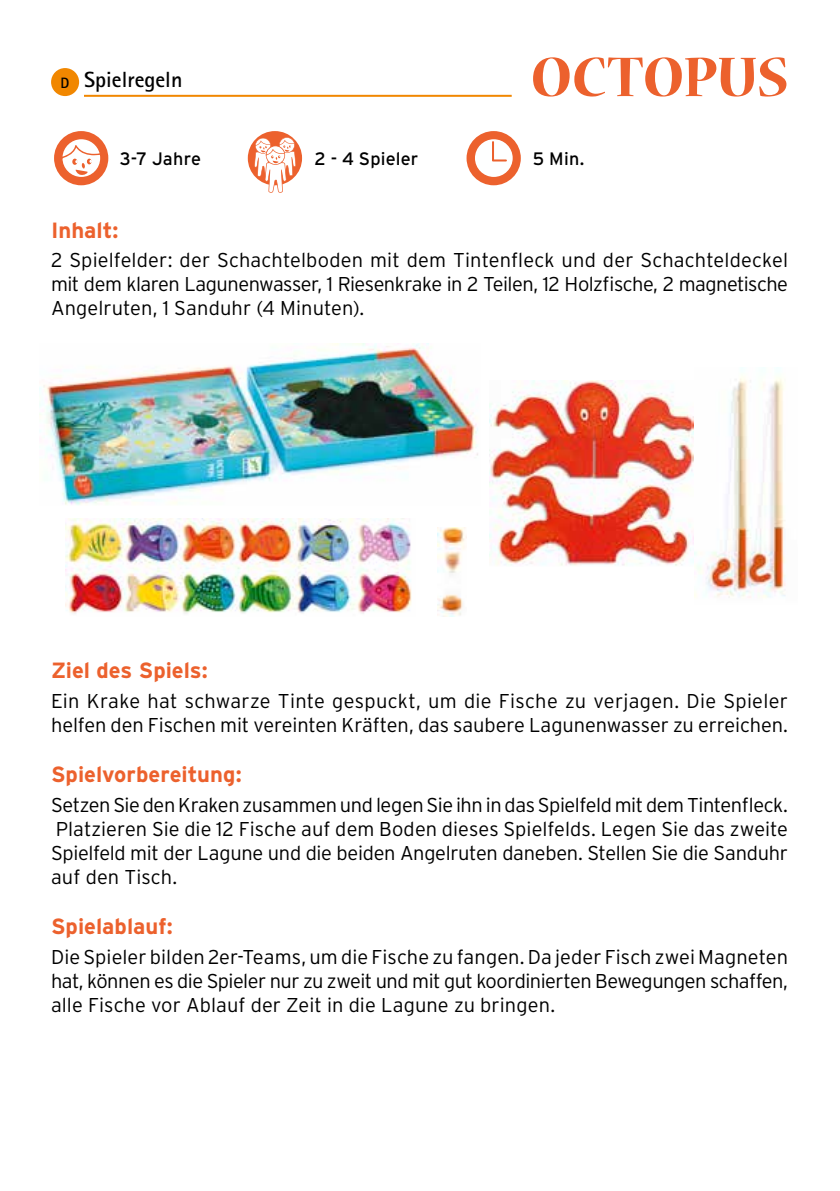
<style>
.page{position:relative;width:840px;height:1191px;background:#fff}
.page>*{position:absolute;margin:0;border:0;box-sizing:border-box;transform-origin:0 0}
.t1{font:700 62px "Nueva Std";letter-spacing:-.005em;color:#ec612d}
.t2{font:700 22px "Interstate";color:#ec612d}
.t3{font:700 22px "Agfa Rotis Sans Serif";color:#000}
.t4{font:300 20px/24px "Interstate";color:#000;text-align:justify}
.t5{font:18px "Interstate";letter-spacing:.01em;color:#000}
.s1{font-size:15px}
</style>
<div class="page">
<div style="left:51px;top:68px;width:28px;height:28px;background:#f18700;border-radius:50%"></div>
<hr style="left:84px;top:95px;width:427px;height:2px;background:#f18700">
<img style="left:693px;top:367px;width:93px;height:231px">
<img style="left:489px;top:381px;width:204px;height:185px">
<img style="left:40px;top:343px;width:438px;height:162px">
<img style="left:437px;top:527px;width:29px;height:89px">
<img style="left:65px;top:519px;width:347px;height:95px">
<div style="left:54px;top:131px;width:54px;height:54px;background:#ec612d;border-radius:50%"></div>
<svg style="left:61px;top:138px;width:41px;height:40px"></svg>
<div style="left:248px;top:131px;width:54px;height:54px;background:#ec612d;border-radius:50%"></div>
<svg style="left:254px;top:137px;width:42px;height:56px"></svg>
<div style="left:466px;top:131px;width:54px;height:54px;background:#ec612d;border-radius:50%"></div>
<svg style="left:473px;top:138px;width:41px;height:40px"></svg>
<p class="t3" style="left:61px;top:66px;width:123px"><span class="s1">D</span> Spielregeln</p>
<h1 class="t1" style="left:530px;top:49px;width:260px">OCTOPUS</h1>
<p class="t5" style="left:120px;top:149px;width:83px">3-7 Jahre</p>
<p class="t5" style="left:314px;top:149px;width:105px">2 - 4 Spieler</p>
<p class="t5" style="left:532px;top:149px;width:53px">5 Min.</p>
<p class="t2" style="left:51px;top:217px;width:69px">Inhalt:</p>
<p class="t4" style="left:51px;top:248px;width:738px">2 Spielfelder: der Schachtelboden mit dem Tintenfleck und der Schachteldeckel mit dem klaren Lagunenwasser, 1 Riesenkrake in 2 Teilen, 12 Holzfische, 2 magnetische Angelruten, 1 Sanduhr (4 Minuten).</p>
<p class="t2" style="left:51px;top:658px;width:158px">Ziel des Spiels:</p>
<p class="t4" style="left:51px;top:688px;width:738px">Ein Krake hat schwarze Tinte gespuckt, um die Fische zu verjagen. Die Spieler helfen den Fischen mit vereinten Kräften, das saubere Lagunenwasser zu erreichen.</p>
<p class="t2" style="left:51px;top:762px;width:192px">Spielvorbereitung:</p>
<p class="t4" style="left:51px;top:792px;width:738px">Setzen Sie den Kraken zusammen und legen Sie ihn in das Spielfeld mit dem Tintenfleck.<br>Platzieren Sie die 12 Fische auf dem Boden dieses Spielfelds. Legen Sie das zweite Spielfeld mit der Lagune und die beiden Angelruten daneben. Stellen Sie die Sanduhr auf den Tisch.</p>
<p class="t2" style="left:51px;top:914px;width:123px">Spielablauf:</p>
<p class="t4" style="left:51px;top:944px;width:738px">Die Spieler bilden 2er-Teams, um die Fische zu fangen. Da jeder Fisch zwei Magneten hat, können es die Spieler nur zu zweit und mit gut koordinierten Bewegungen schaffen, alle Fische vor Ablauf der Zeit in die Lagune zu bringen.</p>
</div>
